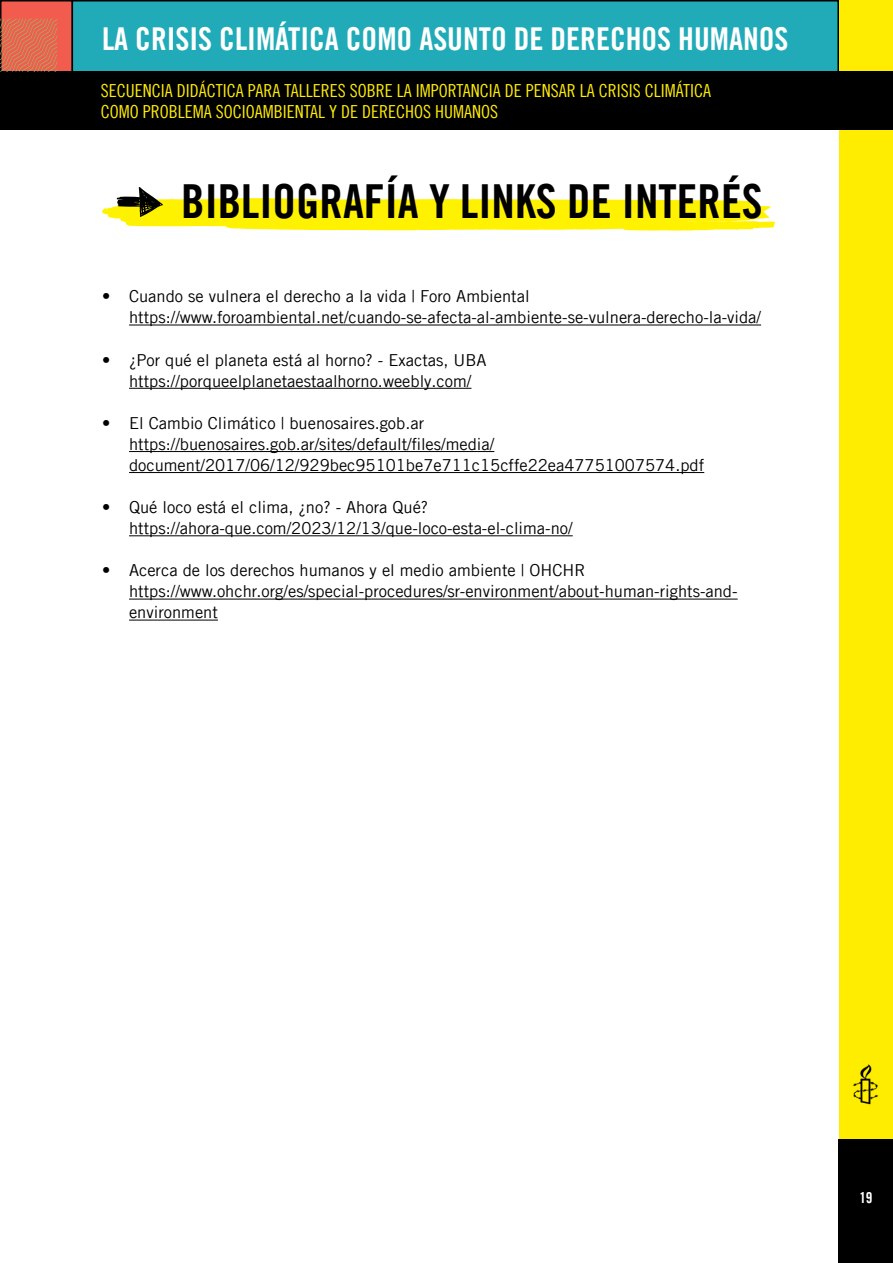
<style>
.page{position:relative;width:893px;height:1263px;background:#fff}
.page>*{position:absolute;margin:0;border:0;box-sizing:border-box;transform-origin:0 0}
.t1{font:46.95px "Amnesty Trade Gothic Bd Cn 20";color:#000}
.t2{font:31.5px "Amnesty Trade Gothic Bd Cn 20";color:#fff}
.t3{font:18px/21px "Amnesty Trade Gothic Cn 18";color:#ffed00}
.t4{font:16.5px/21px "Amnesty Trade Gothic";color:#000}
.t5{font:15px "Amnesty Trade Gothic Bd Cn 20";color:#fff}
</style>
<div class="page">
<div style="left:839px;top:0;width:54px;height:1140px;background:#ffed00"></div>
<div style="left:0;top:0;width:73px;height:87px;background:#f25c4f;border:2px solid #000"></div>
<div style="left:72px;top:0;width:767px;height:118px;background:#21abb8;border:2px solid #000"></div>
<div style="left:839px;top:1140px;width:54px;height:123px;background:#000"></div>
<img style="left:853px;top:1064px;width:26px;height:41px">
<div style="left:0;top:71px;width:893px;height:59px;background:#000"></div>
<svg style="left:0;top:19px;width:57px;height:53px"></svg>
<hr style="left:129px;top:325px;width:632px;height:1px;background:#000">
<hr style="left:129px;top:388px;width:342px;height:1px;background:#000">
<hr style="left:129px;top:451px;width:365px;height:1px;background:#000">
<hr style="left:129px;top:472px;width:575px;height:1px;background:#000">
<hr style="left:129px;top:535px;width:444px;height:1px;background:#000">
<hr style="left:129px;top:599px;width:609px;height:1px;background:#000">
<hr style="left:129px;top:620px;width:89px;height:1px;background:#000">
<svg style="left:102px;top:187px;width:674px;height:44px"></svg>
<h2 class="t2" style="left:102px;top:20px;width:688px">LA CRISIS CLIMÁTICA COMO ASUNTO DE DERECHOS HUMANOS</h2>
<p class="t3" style="left:101px;top:80px;width:612px">SECUENCIA DIDÁCTICA PARA TALLERES SOBRE LA IMPORTANCIA DE PENSAR LA CRISIS CLIMÁTICA<br>COMO PROBLEMA SOCIOAMBIENTAL Y DE DERECHOS HUMANOS</p>
<h1 class="t1" style="left:181px;top:173px;width:583px">BIBLIOGRAFÍA Y LINKS DE INTERÉS</h1>
<p class="t4" style="left:129px;top:286px;width:634px;text-indent:-27px">• Cuando se vulnera el derecho a la vida | Foro Ambiental https://www.foroambiental.net/cuando-se-afecta-al-ambiente-se-vulnera-derecho-la-vida/</p>
<p class="t4" style="left:129px;top:349px;width:359px;text-indent:-27px">• ¿Por qué el planeta está al horno? - Exactas, UBA https://porqueelplanetaestaalhorno.weebly.com/</p>
<p class="t4" style="left:129px;top:412px;width:577px;text-indent:-27px">• El Cambio Climático | buenosaires.gob.ar https://buenosaires.gob.ar/sites/default/files/media/ document/2017/06/12/929bec95101be7e711c15cffe22ea47751007574.pdf</p>
<p class="t4" style="left:129px;top:497px;width:445px;text-indent:-27px">• Qué loco está el clima, ¿no? - Ahora Qué? https://ahora-que.com/2023/12/13/que-loco-esta-el-clima-no/</p>
<p class="t4" style="left:129px;top:560px;width:610px;text-indent:-27px">• Acerca de los derechos humanos y el medio ambiente | OHCHR https://www.ohchr.org/es/special-procedures/sr-environment/about-human-rights-and&shy;environment</p>
<p class="t5" style="left:859px;top:1189px;width:15px">19</p>
</div>
